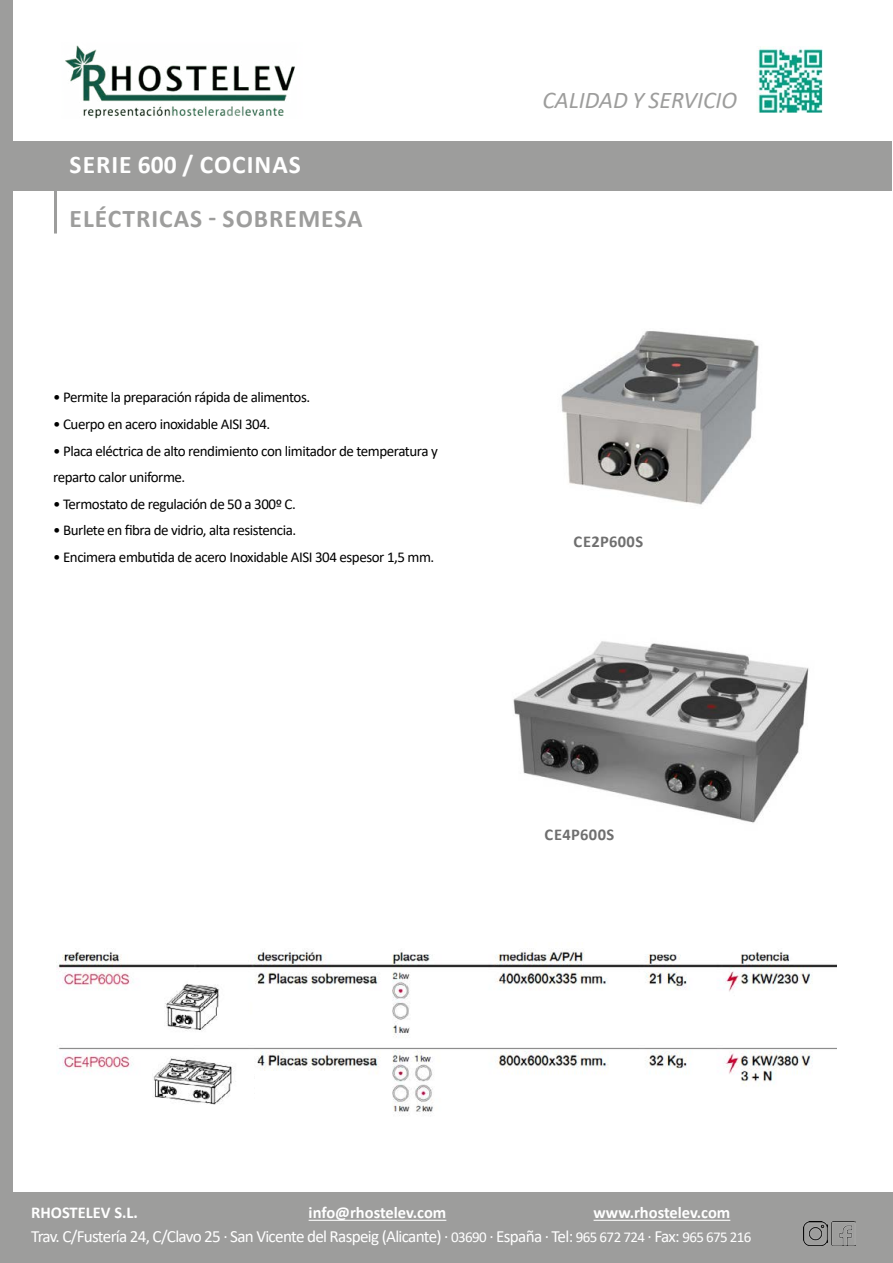
<style>
.page{position:relative;width:893px;height:1263px;background:#fff}
.page>*{position:absolute;margin:0;border:0;box-sizing:border-box;transform-origin:0 0}
.t1{font:700 25.5px "Calibri";letter-spacing:.04em;color:#9d9d9c}
.t2{font:700 25.5px "Calibri";letter-spacing:.04em;color:#fff}
.t3{font:italic 24px "Calibri";color:#9d9d9c}
.t4{font:17.1px "Calibri";letter-spacing:-.04em;color:#fff}
.t5{font:700 16.5px "Calibri";color:#fff}
.t6{font:700 16.5px "Calibri";letter-spacing:.025em;color:#6f6f6f}
.t7{font:15px/26.5px "Calibri";letter-spacing:-.03em;color:#000}
.s1{font-size:15px}
</style>
<div class="page">
<img style="left:57px;top:950px;width:780px;height:166px">
<img style="left:513px;top:641px;width:296px;height:182px">
<img style="left:561px;top:331px;width:198px;height:174px">
<div style="left:0;top:0;width:12px;height:1212px;background:#9d9d9c"></div>
<div style="left:1px;top:141px;width:891px;height:49px;background:#9d9d9c"></div>
<hr style="left:54px;top:190px;width:3px;height:44px;background:#9d9d9c">
<div style="left:0;top:1193px;width:893px;height:70px;background:#9d9d9c"></div>
<hr style="left:309px;top:1220px;width:137px;height:1px;background:#fff">
<hr style="left:594px;top:1220px;width:136px;height:1px;background:#fff">
<img style="left:831px;top:1221px;width:24px;height:24px">
<img style="left:803px;top:1221px;width:25px;height:24px">
<img style="left:65px;top:45px;width:230px;height:73px">
<img style="left:758px;top:47px;width:65px;height:66px">
<div style="left:253px;top:991px;width:108px;height:31px;background:#fff"></div>
<div style="left:255px;top:1071px;width:106px;height:32px;background:#fff"></div>
<h1 class="t2" style="left:70px;top:147px;width:233px">SERIE 600 / COCINAS</h1>
<h1 class="t1" style="left:70px;top:200px;width:295px">ELÉCTRICAS - SOBREMESA</h1>
<p class="t7" style="left:53px;top:384px;width:259px">• Permite la preparación rápida de alimentos.</p>
<p class="t7" style="left:53px;top:410px;width:219px">• Cuerpo en acero inoxidable AISI 304.</p>
<p class="t7" style="left:53px;top:437px;width:386px">• Placa eléctrica de alto rendimiento con limitador de temperatura y reparto calor uniforme.</p>
<p class="t7" style="left:53px;top:490px;width:244px">• Termostato de regulación de 50 a 300º C.</p>
<p class="t7" style="left:53px;top:516px;width:245px">• Burlete en fibra de vidrio, alta resistencia.</p>
<p class="t7" style="left:53px;top:543px;width:383px">• Encimera embutida de acero Inoxidable AISI 304 espesor 1,5 mm.</p>
<h2 class="t3" style="left:542px;top:84px;width:196px">CALIDAD Y SERVICIO</h2>
<p class="t6" style="left:574px;top:530px;width:71px">CE2P600S</p>
<p class="t6" style="left:545px;top:823px;width:71px">CE4P600S</p>
<p class="t5" style="left:31px;top:1201px;width:108px">RHOSTELEV S.L.</p>
<p class="t5" style="left:309px;top:1201px;width:139px">info@rhostelev.com</p>
<p class="t5" style="left:594px;top:1201px;width:138px">www.rhostelev.com</p>
<p class="t4" style="left:31px;top:1225px;width:722px">Trav. C/Fustería 24, C/Clavo 25 · San Vicente del Raspeig (Alicante) · <span class="s1">03690</span> · España · Tel: <span class="s1">965 672 724</span> · Fax: <span class="s1">965 675 216</span></p>
</div>
